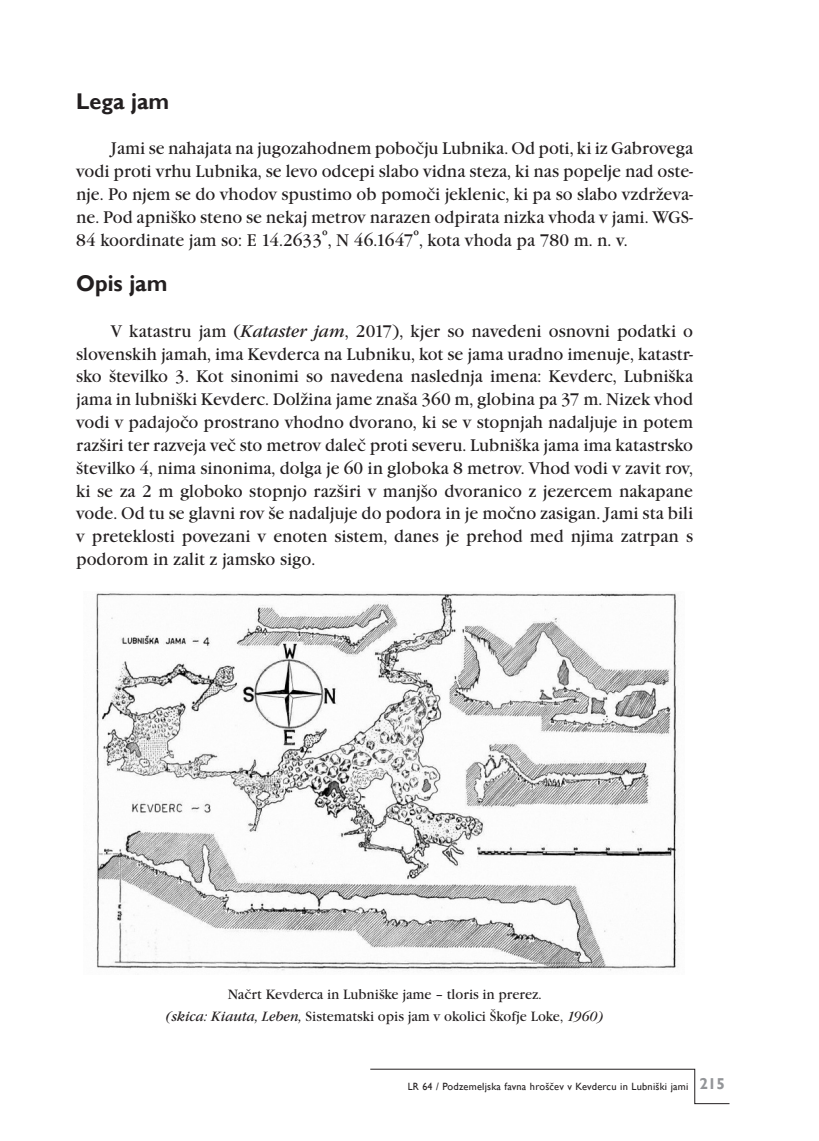
<style>
.page{position:relative;width:819px;height:1141px;background:#fff}
.page>*{position:absolute;margin:0;border:0;box-sizing:border-box;transform-origin:0 0}
.Podnaslov_BOLD_13_R{font:700 22.75px "Gill Sans";color:#231f20;scale:.95 1}
.Body__7_first_line{font:17.5px/22.8px "Garamond Itc TEE";color:#231f20;text-align:justify;scale:.95 1}
.Tekst_k_sliki_levo{font:14px "Garamond Itc TEE";color:#231f20;scale:.95 1}
.t1{font:10.5px "Gill Sans";letter-spacing:.02em;color:#231f20;scale:.95 1}
.s1{font-style:italic}
.s2{font-weight:700;font-size:15.75px;color:#939598}
</style>
<div class="page">
<svg style="left:370px;top:1069px;width:360px;height:35px"></svg>
<img style="left:96px;top:593px;width:582px;height:379px">
<p class="Podnaslov_BOLD_13_R" style="left:76px;top:87px;width:99px">Lega jam</p>
<p class="Body__7_first_line" style="left:76px;top:137px;width:651px;text-indent:35px">Jami se nahajata na jugozahodnem pobočju Lubnika. Od poti, ki iz Gabrovega vodi proti vrhu Lubnika, se levo odcepi slabo vidna steza, ki nas popelje nad oste&shy;nje. Po njem se do vhodov spustimo ob pomoči jeklenic, ki pa so slabo vzdrževa&shy;ne. Pod apniško steno se nekaj metrov narazen odpirata nizka vhoda v jami. WGS-84 koordinate jam so: E 14.2633<sup>º</sup>, N 46.1647<sup>º</sup>, kota vhoda pa 780 m. n. v.</p>
<p class="Podnaslov_BOLD_13_R" style="left:76px;top:270px;width:98px">Opis jam</p>
<p class="Body__7_first_line" style="left:76px;top:320px;width:651px;text-indent:35px">V katastru jam (<span class="s1">Kataster jam</span>, 2017), kjer so navedeni osnovni podatki o slovenskih jamah, ima Kevderca na Lubniku, kot se jama uradno imenuje, katastr&shy;sko številko 3. Kot sinonimi so navedena naslednja imena: Kevderc, Lubniška jama in lubniški Kevderc. Dolžina jame znaša 360 m, globina pa 37 m. Nizek vhod vodi v padajočo prostrano vhodno dvorano, ki se v stopnjah nadaljuje in potem razširi ter razveja več sto metrov daleč proti severu. Lubniška jama ima katastrsko številko 4, nima sinonima, dolga je 60 in globoka 8 metrov. Vhod vodi v zavit rov, ki se za 2 m globoko stopnjo razširi v manjšo dvoranico z jezercem nakapane vode. Od tu se glavni rov še nadaljuje do podora in je močno zasigan. Jami sta bili v preteklosti povezani v enoten sistem, danes je prehod med njima zatrpan s podorom in zalit z jamsko sigo.</p>
<p class="Tekst_k_sliki_levo" style="left:228px;top:986px;width:332px">Načrt Kevderca in Lubniške jame – tloris in prerez.</p>
<p class="Tekst_k_sliki_levo" style="left:166px;top:1009px;width:462px"><span class="s1">(skica: Kiauta, Leben,</span> Sistematski opis jam v okolici Škofje Loke, <span class="s1">1960)</span></p>
<p class="t1" style="left:408px;top:1080px;width:335px">LR 64 / Podzemeljska favna hroščev v Kevdercu in Lubniški jami <span class="s2">215</span></p>
</div>
